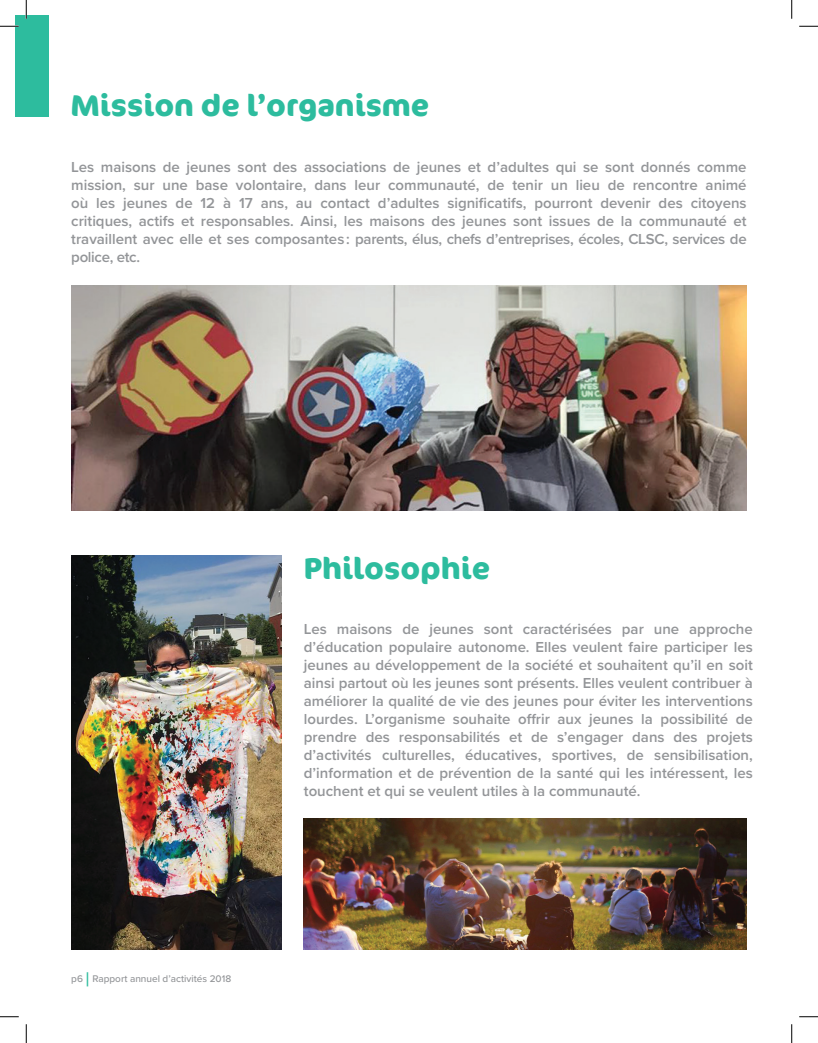
<style>
.page{position:relative;width:818px;height:1043px;background:#fff}
.page>*{position:absolute;margin:0;border:0;box-sizing:border-box;transform-origin:0 0}
.t1{font:700 30px "Cocon Pro";color:#2dbc9e}
.t2{font:600 15px/18px "Proxima Nova";letter-spacing:-.01em;color:#939598;text-align:justify}
.t3{font:500 10px "Proxima Nova";color:#939598}
.s1{font-size:20px;color:#2dbc9e}
</style>
<div class="page">
<div style="left:15px;top:15px;width:34px;height:101px;background:#2dbc9e"></div>
<img style="left:71px;top:285px;width:675px;height:225px">
<img style="left:304px;top:818px;width:442px;height:131px">
<img style="left:71px;top:555px;width:210px;height:394px">
<svg style="left:0;top:25px;width:19px;height:2px"></svg>
<svg style="left:799px;top:25px;width:19px;height:2px"></svg>
<svg style="left:0;top:1016px;width:19px;height:1px"></svg>
<svg style="left:799px;top:1016px;width:19px;height:1px"></svg>
<svg style="left:25px;top:0;width:2px;height:19px"></svg>
<svg style="left:25px;top:1024px;width:2px;height:18px"></svg>
<svg style="left:791px;top:0;width:1px;height:19px"></svg>
<svg style="left:791px;top:1024px;width:1px;height:18px"></svg>
<h1 class="t1" style="left:70px;top:85px;width:360px">Mission de l’organisme</h1>
<p class="t2" style="left:71px;top:158px;width:677px">Les maisons de jeunes sont des associations de jeunes et d’adultes qui se sont donnés comme mission, sur une base volontaire, dans leur communauté, de tenir un lieu de rencontre animé où les jeunes de 12 à 17 ans, au contact d’adultes significatifs, pourront devenir des citoyens critiques, actifs et responsables. Ainsi, les maisons des jeunes sont issues de la communauté et travaillent avec elle et ses composantes : parents, élus, chefs d’entreprises, écoles, CLSC, services de police, etc.</p>
<h1 class="t1" style="left:304px;top:548px;width:188px">Philosophie</h1>
<p class="t3" style="left:71px;top:971px;width:161px">p6 <span class="s1">|</span> Rapport annuel d’activités 2018</p>
<p class="t2" style="left:304px;top:619px;width:450px">Les maisons de jeunes sont caractérisées par une approche d’éducation populaire autonome. Elles veulent faire participer les jeunes au développement de la société et souhaitent qu’il en soit ainsi partout où les jeunes sont présents. Elles veulent contribuer à améliorer la qualité de vie des jeunes pour éviter les interventions lourdes. L’organisme souhaite offrir aux jeunes la possibilité de prendre des responsabilités et de s’engager dans des projets d’activités culturelles, éducatives, sportives, de sensibilisation, d’information et de prévention de la santé qui les intéressent, les touchent et qui se veulent utiles à la communauté.</p>
</div>
